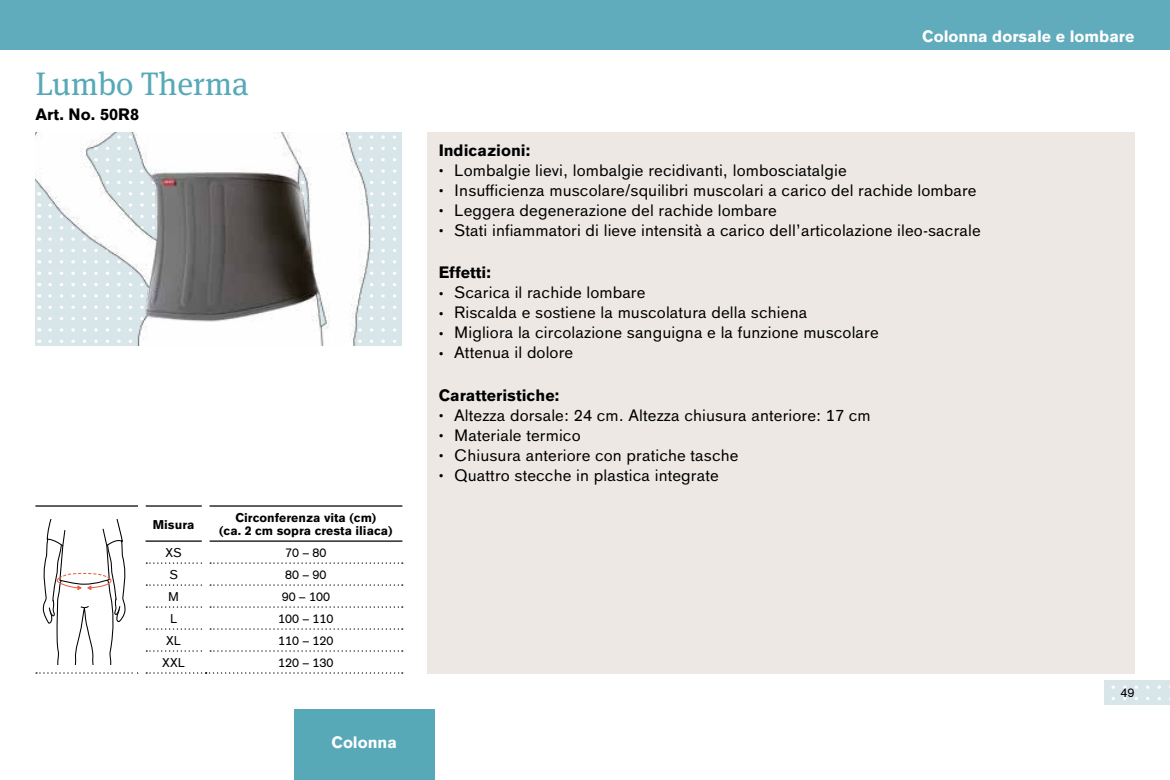
<style>
.page{position:relative;width:1170px;height:780px;background:#fff}
.page>*{position:absolute;margin:0;border:0;box-sizing:border-box;transform-origin:0 0}
.t1{font:32.5px "OBO Serif";color:#58a9b8}
.t2{font:16.25px "OBO Sans";letter-spacing:.005em;color:#000}
.t3{font:700 16.25px "OBO Sans";color:#000}
.t4{font:700 16.25px "OBO Sans";color:#fff}
.t5{font:700 12.5px/13.8px "OBO Sans";color:#000;text-align:center}
.t6{font:12.5px "OBO Sans";letter-spacing:.005em;color:#000}
.s1{font-size:12.25px}
</style>
<div class="page">
<div style="left:1104px;top:679px;width:65px;height:25px;background:#d8e6ea"></div>
<svg style="left:1111px;top:685px;width:59px;height:3px"></svg>
<svg style="left:1111px;top:696px;width:59px;height:4px"></svg>
<div style="left:0;top:0;width:1169px;height:50px;background:#60acbd"></div>
<div style="left:294px;top:709px;width:140px;height:71px;background:#58a9b8"></div>
<svg style="left:36px;top:672px;width:102px;height:1px"></svg>
<hr style="left:35px;top:505px;width:103px;height:1px;background:#000">
<hr style="left:145px;top:505px;width:57px;height:1px;background:#000">
<hr style="left:209px;top:505px;width:193px;height:1px;background:#000">
<svg style="left:146px;top:562px;width:56px;height:1px"></svg>
<svg style="left:210px;top:562px;width:193px;height:1px"></svg>
<svg style="left:146px;top:584px;width:56px;height:1px"></svg>
<svg style="left:210px;top:584px;width:193px;height:1px"></svg>
<svg style="left:146px;top:606px;width:56px;height:1px"></svg>
<svg style="left:210px;top:606px;width:193px;height:1px"></svg>
<svg style="left:146px;top:628px;width:56px;height:1px"></svg>
<svg style="left:210px;top:628px;width:193px;height:1px"></svg>
<svg style="left:146px;top:650px;width:56px;height:1px"></svg>
<svg style="left:210px;top:650px;width:193px;height:1px"></svg>
<hr style="left:145px;top:540px;width:57px;height:1px;background:#000">
<hr style="left:209px;top:540px;width:193px;height:1px;background:#000">
<svg style="left:146px;top:672px;width:257px;height:1px"></svg>
<svg style="left:42px;top:519px;width:84px;height:145px"></svg>
<div style="left:426px;top:132px;width:708px;height:541px;background:#ede8e4"></div>
<img style="left:35px;top:132px;width:367px;height:214px">
<p class="t1" style="left:35px;top:64px;width:215px">Lumbo Therma</p>
<p class="t3" style="left:35px;top:105px;width:105px">Art. No. 50R8</p>
<p class="t5" style="left:153px;top:517px;width:43px">Misura</p>
<p class="t5" style="left:219px;top:510px;width:175px">Circonferenza vita (cm)<br>(ca. 2 cm sopra cresta iliaca)</p>
<p class="t6" style="left:165px;top:545px;width:18px">XS</p>
<p class="t6" style="left:285px;top:545px;width:43px">70 – 80</p>
<p class="t6" style="left:169px;top:567px;width:10px">S</p>
<p class="t6" style="left:285px;top:567px;width:43px">80 – 90</p>
<p class="t6" style="left:168px;top:589px;width:12px">M</p>
<p class="t6" style="left:282px;top:589px;width:50px">90 – 100</p>
<p class="t6" style="left:170px;top:611px;width:9px">L</p>
<p class="t6" style="left:278px;top:611px;width:57px">100 – 110</p>
<p class="t6" style="left:166px;top:633px;width:17px">XL</p>
<p class="t6" style="left:278px;top:633px;width:57px">110 – 120</p>
<p class="t6" style="left:162px;top:655px;width:24px">XXL</p>
<p class="t6" style="left:278px;top:655px;width:57px">120 – 130</p>
<p class="t4" style="left:331px;top:732px;width:67px">Colonna</p>
<p class="t4" style="left:922px;top:27px;width:214px">Colonna dorsale e lombare</p>
<p class="t3" style="left:438px;top:141px;width:93px">Indicazioni:</p>
<p class="t2" style="left:438px;top:161px;width:409px"><span class="s1">•</span> Lombalgie lievi, lombalgie recidivanti, lombosciatalgie</p>
<p class="t2" style="left:438px;top:181px;width:539px"><span class="s1">•</span> Insufficienza muscolare/squilibri muscolari a carico del rachide lombare</p>
<p class="t2" style="left:438px;top:201px;width:340px"><span class="s1">•</span> Leggera degenerazione del rachide lombare</p>
<p class="t2" style="left:438px;top:221px;width:543px"><span class="s1">•</span> Stati infiammatori di lieve intensità a carico dell’articolazione ileo-sacrale</p>
<p class="t3" style="left:438px;top:263px;width:54px">Effetti:</p>
<p class="t2" style="left:438px;top:283px;width:208px"><span class="s1">•</span> Scarica il rachide lombare</p>
<p class="t2" style="left:438px;top:303px;width:370px"><span class="s1">•</span> Riscalda e sostiene la muscolatura della schiena</p>
<p class="t2" style="left:438px;top:323px;width:441px"><span class="s1">•</span> Migliora la circolazione sanguigna e la funzione muscolare</p>
<p class="t2" style="left:438px;top:343px;width:136px"><span class="s1">•</span> Attenua il dolore</p>
<p class="t3" style="left:438px;top:386px;width:122px">Caratteristiche:</p>
<p class="t2" style="left:438px;top:406px;width:433px"><span class="s1">•</span> Altezza dorsale: 24 cm. Altezza chiusura anteriore: 17 cm</p>
<p class="t2" style="left:438px;top:426px;width:143px"><span class="s1">•</span> Materiale termico</p>
<p class="t2" style="left:438px;top:446px;width:301px"><span class="s1">•</span> Chiusura anteriore con pratiche tasche</p>
<p class="t2" style="left:438px;top:466px;width:281px"><span class="s1">•</span> Quattro stecche in plastica integrate</p>
<p class="t6" style="left:1120px;top:685px;width:15px">49</p>
</div>
